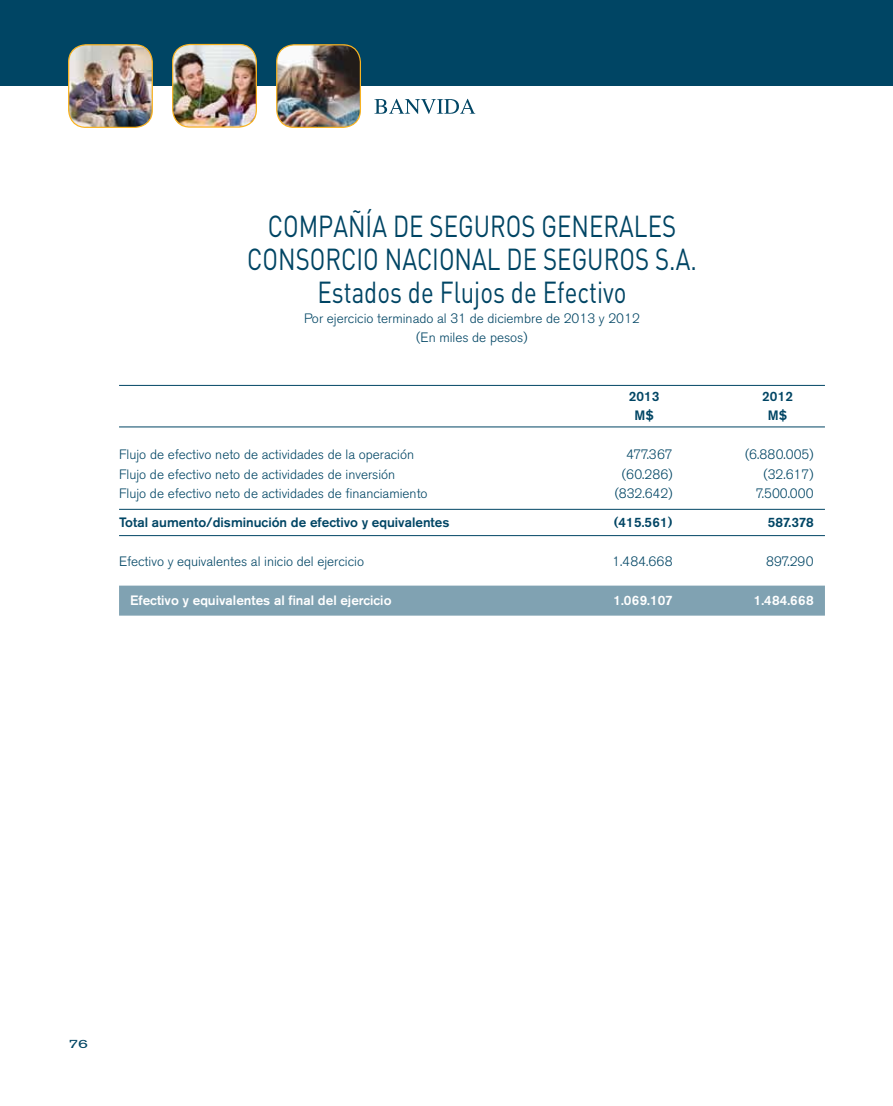
<style>
.page{position:relative;width:893px;height:1106px;background:#fff}
.page>*{position:absolute;margin:0;border:0;box-sizing:border-box;transform-origin:0 0}
.t1{font:30px/33px "DIN Regular";color:#004564;text-align:center;scale:.8 1}
.t2{font:300 13.5px/19.5px "Akzidenz Grotesk BE";color:#004564;text-align:center}
.t3{font:500 13.5px "Akzidenz Grotesk BE";color:#004564}
.t4{font:500 13.5px "Akzidenz Grotesk BE";color:#fff}
.t5{font:12px "Akzidenz Grotesk BE";color:#004564;scale:1.5 1}
</style>
<div class="page">
<svg style="left:374px;top:99px;width:101px;height:15px"></svg>
<div style="left:0;top:0;width:893px;height:86px;background:#004564"></div>
<img style="left:69px;top:45px;width:83px;height:82px">
<div style="left:68px;top:44px;width:85px;height:84px;border:1px solid #f8b322;border-radius:17px"></div>
<img style="left:277px;top:45px;width:83px;height:82px">
<div style="left:276px;top:44px;width:85px;height:84px;border:1px solid #f8b322;border-radius:17px"></div>
<img style="left:173px;top:44px;width:83px;height:82px">
<div style="left:172px;top:44px;width:85px;height:84px;border:1px solid #f8b322;border-radius:17px"></div>
<hr style="left:119px;top:385px;width:706px;height:1px;background:#004564">
<hr style="left:119px;top:426px;width:706px;height:1px;background:#004564">
<hr style="left:119px;top:509px;width:706px;height:1px;background:#004564">
<hr style="left:119px;top:535px;width:706px;height:1px;background:#004564">
<div style="left:119px;top:585px;width:706px;height:30px;background:#80a2b2"></div>
<h1 class="t1" style="left:247px;top:209px;width:563px">COMPAÑÍA DE SEGUROS GENERALES<br>CONSORCIO NACIONAL DE SEGUROS S.A.<br>Estados de Flujos de Efectivo</h1>
<p class="t2" style="left:304px;top:308px;width:337px">Por ejercicio terminado al 31 de diciembre de 2013 y 2012 (En miles de pesos)</p>
<p class="t3" style="left:629px;top:387px;width:32px">2013</p>
<p class="t3" style="left:762px;top:387px;width:32px">2012</p>
<p class="t3" style="left:634px;top:407px;width:21px">M$</p>
<p class="t3" style="left:768px;top:407px;width:21px">M$</p>
<p class="t2" style="left:119px;top:445px;width:297px">Flujo de efectivo neto de actividades de la operación</p>
<p class="t2" style="left:626px;top:445px;width:48px">477.367</p>
<p class="t2" style="left:745px;top:445px;width:70px">(6.880.005)</p>
<p class="t2" style="left:119px;top:464px;width:278px">Flujo de efectivo neto de actividades de inversión</p>
<p class="t2" style="left:622px;top:464px;width:52px">(60.286)</p>
<p class="t2" style="left:763px;top:464px;width:52px">(32.617)</p>
<p class="t2" style="left:119px;top:484px;width:310px">Flujo de efectivo neto de actividades de financiamiento</p>
<p class="t2" style="left:615px;top:484px;width:59px">(832.642)</p>
<p class="t2" style="left:756px;top:484px;width:59px">7.500.000</p>
<p class="t3" style="left:119px;top:513px;width:332px">Total aumento/disminución de efectivo y equivalentes</p>
<p class="t3" style="left:614px;top:513px;width:60px">(415.561)</p>
<p class="t3" style="left:768px;top:513px;width:47px">587.378</p>
<p class="t2" style="left:119px;top:551px;width:246px">Efectivo y equivalentes al inicio del ejercicio</p>
<p class="t2" style="left:612px;top:551px;width:62px">1.484.668</p>
<p class="t2" style="left:766px;top:551px;width:49px">897.290</p>
<p class="t4" style="left:130px;top:591px;width:263px">Efectivo y equivalentes al final del ejercicio</p>
<p class="t4" style="left:614px;top:591px;width:61px">1.069.107</p>
<p class="t4" style="left:754px;top:591px;width:61px">1.484.668</p>
<p class="t5" style="left:68px;top:1037px;width:15px">76</p>
</div>
